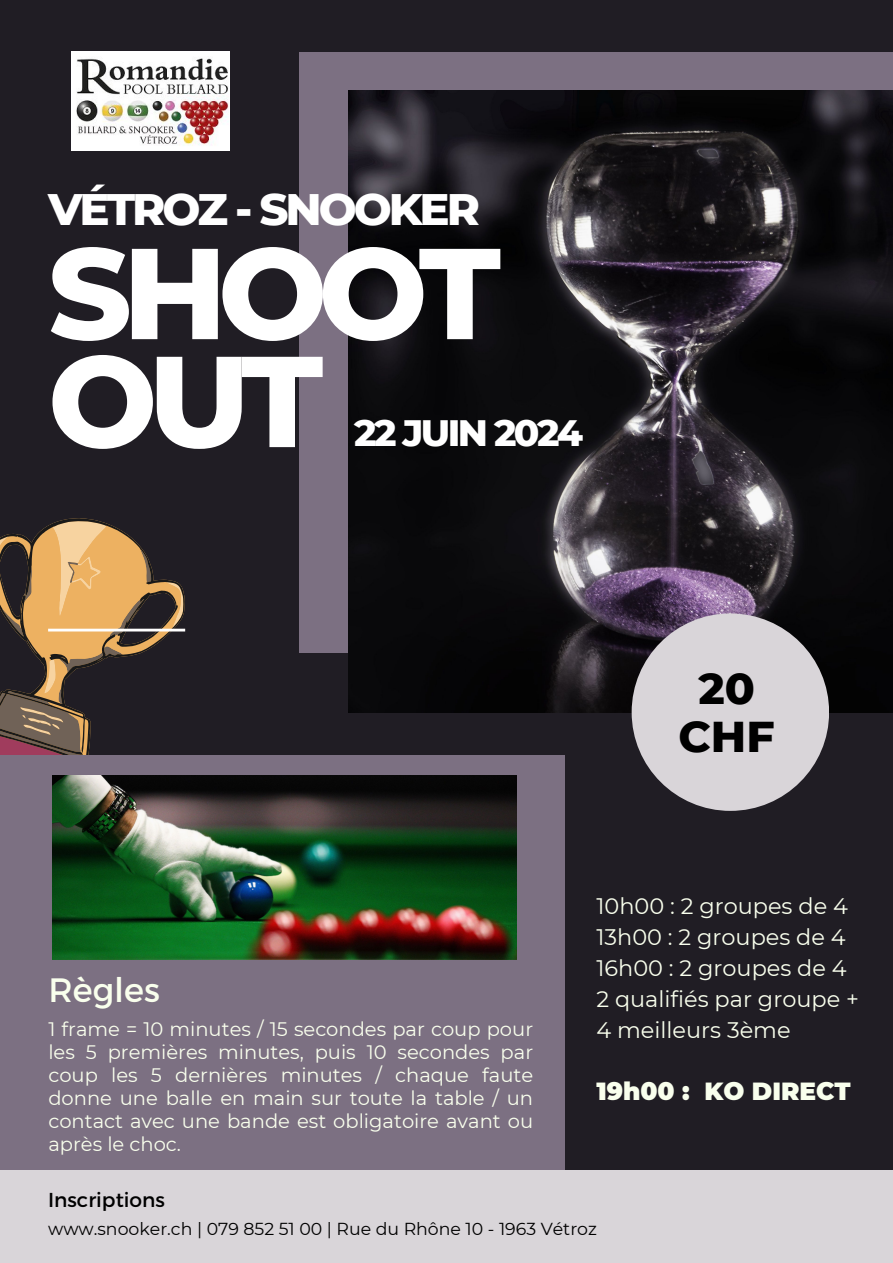
<style>
.page{position:relative;width:893px;height:1263px;background:#201d24}
.page>*{position:absolute;margin:0;border:0;box-sizing:border-box;transform-origin:0 0}
.t1{font:800 129px/107.9px "Montserrat";letter-spacing:-.07em;color:#fff}
.t2{font:800 45px "Montserrat";letter-spacing:-.07em;color:#fff}
.t3{font:800 43.95px/47.8px "Montserrat";color:#000;text-align:center}
.t4{font:800 37.5px "Montserrat";letter-spacing:-.07em;color:#fff}
.t5{font:33.75px "Montserrat";color:#f9ffed}
.t6{font:900 24.75px "Montserrat";color:#f9ffed}
.t7{font:22.42px/30.9px "Montserrat";color:#f9ffed}
.t8{font:20.1px "Montserrat";color:#000}
.t9{font:19.5px/23.1px "Montserrat";color:#f9ffed;text-align:justify}
.t10{font:17.33px "Montserrat";color:#000}
</style>
<div class="page">
<div style="left:299px;top:52px;width:594px;height:600px;background:#7c7082"></div>
<svg style="left:0;top:518px;width:185px;height:237px"></svg>
<div style="left:0;top:755px;width:565px;height:415px;background:#7c7082"></div>
<div style="left:0;top:1170px;width:893px;height:93px;background:#d9d5d9"></div>
<img style="left:348px;top:90px;width:545px;height:622px">
<img style="left:53px;top:776px;width:463px;height:184px">
<hr style="left:48px;top:629px;width:137px;height:2px;background:#fff">
<div style="left:631px;top:613px;width:198px;height:198px;background:#d9d5d9;border-radius:50%"></div>
<img style="left:71px;top:52px;width:158px;height:99px">
<p class="t2" style="left:48px;top:181px;width:433px">VÉTROZ - SNOOKER</p>
<p class="t1" style="left:48px;top:239px;width:454px">SHOOT<br>OUT</p>
<p class="t4" style="left:354px;top:409px;width:230px">22 JUIN 2024</p>
<p class="t3" style="left:678px;top:664px;width:98px">20<br>CHF</p>
<p class="t7" style="left:596px;top:891px;width:253px">10h00 : 2 groupes de 4</p>
<p class="t7" style="left:596px;top:922px;width:251px">13h00 : 2 groupes de 4</p>
<p class="t7" style="left:596px;top:953px;width:252px">16h00 : 2 groupes de 4</p>
<p class="t7" style="left:596px;top:983px;width:264px">2 qualifiés par groupe +<br>4 meilleurs 3ème</p>
<p class="t5" style="left:48px;top:968px;width:113px">Règles</p>
<p class="t9" style="left:48px;top:1017px;width:486px">1 frame = 10 minutes / 15 secondes par coup pour les 5 premières minutes, puis 10 secondes par coup les 5 dernières minutes / chaque faute donne une balle en main sur toute la table / un contact avec une bande est obligatoire avant ou après le choc.</p>
<p class="t8" style="left:48px;top:1187px;width:118px">Inscriptions</p>
<p class="t10" style="left:48px;top:1218px;width:550px">www.snooker.ch | 079 852 51 00 | Rue du Rhône 10 - 1963 Vétroz</p>
<p class="t6" style="left:596px;top:1076px;width:256px">19h00 : KO DIRECT</p>
</div>
